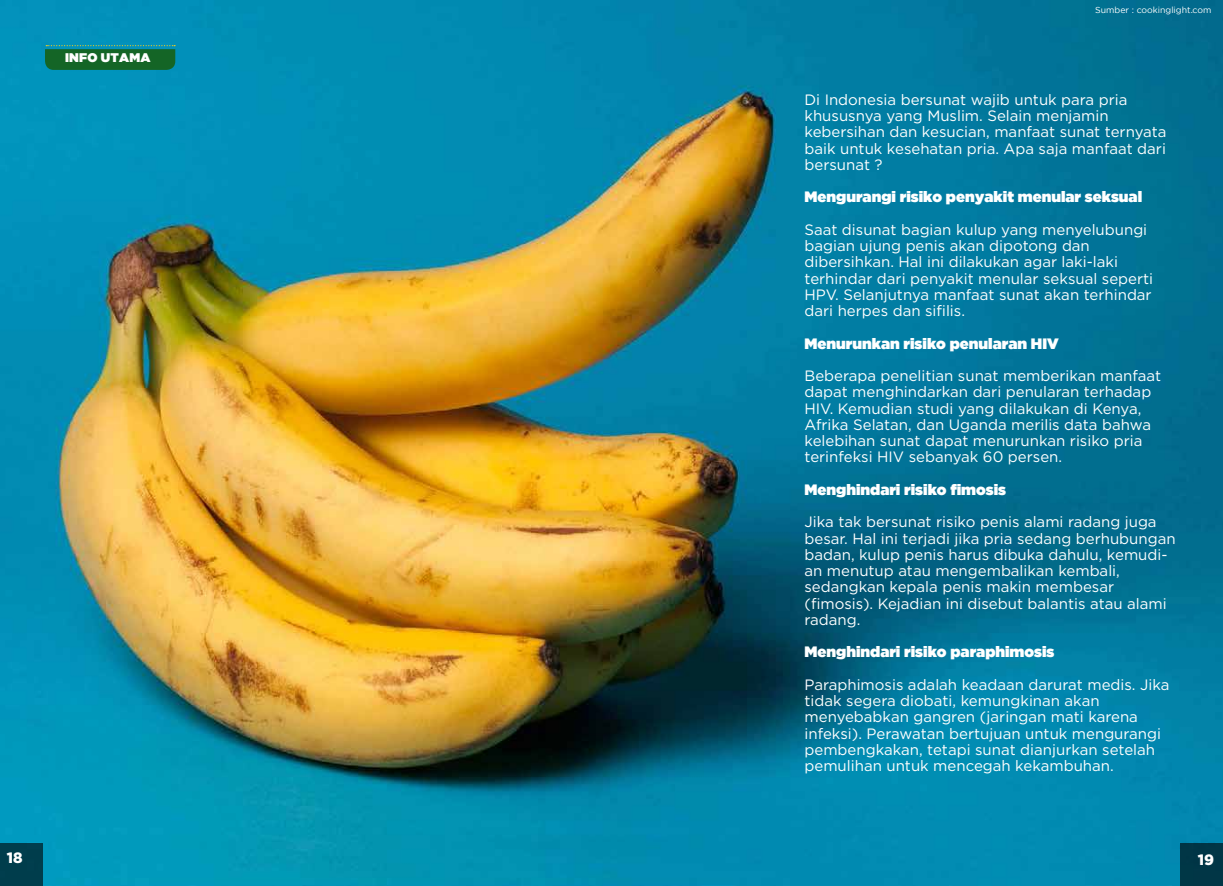
<style>
.page{position:relative;width:1223px;height:886px;background:#fff}
.page>*{position:absolute;margin:0;border:0;box-sizing:border-box;transform-origin:0 0}
.t1{font:15px/16.2px "Gotham HTF";color:#fff}
.t2{font:15px "Gotham Ultra";color:#fff}
.t3{font:900 15px "Gotham";color:#fff}
.t4{font:12.5px "Gotham Ultra";letter-spacing:.015em;color:#fff}
.t5{font:8.75px "Gotham";color:#fff}
</style>
<div class="page">
<img style="left:0;top:0;width:1222px;height:886px">
<div style="left:0;top:843px;width:43px;height:43px;background:#003d4c"></div>
<div style="left:1180px;top:843px;width:42px;height:43px;background:#013646"></div>
<svg style="left:45px;top:45px;width:130px;height:25px;background:#146e3e"></svg>
<p class="t4" style="left:65px;top:51px;width:87px">INFO UTAMA</p>
<p class="t5" style="left:1095px;top:6px;width:118px">Sumber : cookinglight.com</p>
<p class="t1" style="left:804px;top:91px;width:363px">Di Indonesia bersunat wajib untuk para pria khususnya yang Muslim. Selain menjamin kebersihan dan kesucian, manfaat sunat ternyata baik untuk kesehatan pria. Apa saja manfaat dari bersunat ?</p>
<p class="t2" style="left:804px;top:188px;width:339px">Mengurangi risiko penyakit menular seksual</p>
<p class="t1" style="left:804px;top:221px;width:350px">Saat disunat bagian kulup yang menyelubungi bagian ujung penis akan dipotong dan dibersihkan. Hal ini dilakukan agar laki-laki terhindar dari penyakit menular seksual seperti HPV. Selanjutnya manfaat sunat akan terhindar dari herpes dan sifilis.</p>
<p class="t2" style="left:804px;top:334px;width:256px">Menurunkan risiko penularan HIV</p>
<p class="t1" style="left:804px;top:367px;width:358px">Beberapa penelitian sunat memberikan manfaat dapat menghindarkan dari penularan terhadap HIV. Kemudian studi yang dilakukan di Kenya, Afrika Selatan, dan Uganda merilis data bahwa kelebihan sunat dapat menurunkan risiko pria terinfeksi HIV sebanyak 60 persen.</p>
<p class="t2" style="left:804px;top:481px;width:203px">Menghindari risiko fimosis</p>
<p class="t1" style="left:804px;top:514px;width:372px">Jika tak bersunat risiko penis alami radang juga besar. Hal ini terjadi jika pria sedang berhubungan badan, kulup penis harus dibuka dahulu, kemudi&shy;an menutup atau mengembalikan kembali, sedangkan kepala penis makin membesar (fimosis). Kejadian ini disebut balantis atau alami radang.</p>
<p class="t2" style="left:804px;top:643px;width:251px">Menghindari risiko paraphimosis</p>
<p class="t1" style="left:804px;top:676px;width:366px">Paraphimosis adalah keadaan darurat medis. Jika tidak segera diobati, kemungkinan akan menyebabkan gangren (jaringan mati karena infeksi). Perawatan bertujuan untuk mengurangi pembengkakan, tetapi sunat dianjurkan setelah pemulihan untuk mencegah kekambuhan.</p>
<p class="t3" style="left:7px;top:849px;width:17px">18</p>
<p class="t3" style="left:1197px;top:851px;width:18px">19</p>
</div>
